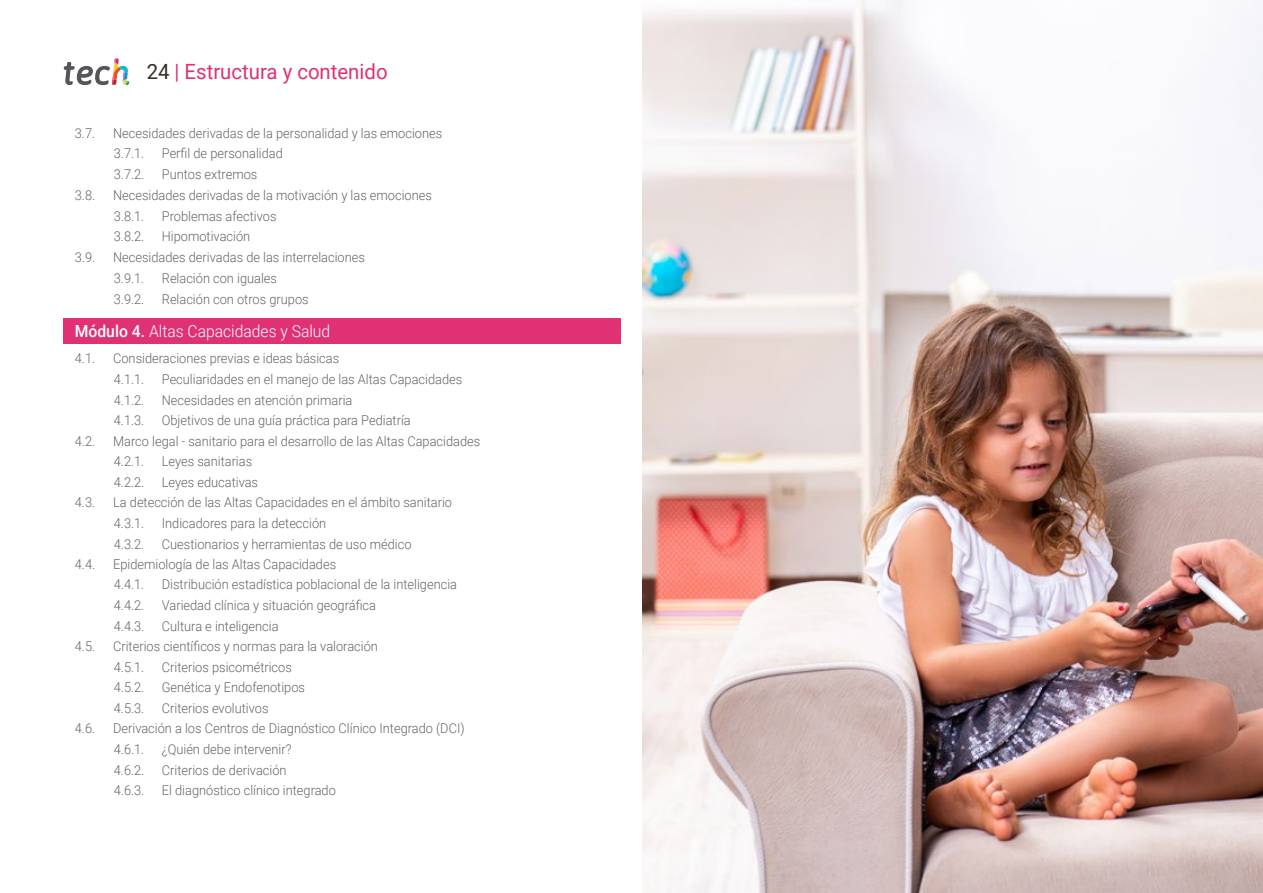
<style>
.page{position:relative;width:1263px;height:893px;background:#fff}
.page>*{position:absolute;margin:0;border:0;box-sizing:border-box;transform-origin:0 0}
.t1{font:21px "Roboto";color:#df3174}
.t2{font:300 16.5px "Roboto";color:#fff;scale:.95 1}
.t3{font:300 13.5px/20.7px "Roboto";color:#61646a;scale:.95 1}
.s1{color:#312e20}
.s2{font-weight:500}
</style>
<div class="page">
<div style="left:64px;top:318px;width:557px;height:25px;background:#df3174"></div>
<img style="left:642px;top:0;width:621px;height:893px">
<svg style="left:64px;top:58px;width:65px;height:28px"></svg>
<h1 class="t1" style="left:147px;top:57px;width:242px"><span class="s1">24</span> | Estructura y contenido</h1>
<p class="t3" style="left:75px;top:122px;width:23px">3.7.</p>
<p class="t3" style="left:113px;top:122px;width:348px">Necesidades derivadas de la personalidad y las emociones<br>3.7.1.</p>
<p class="t3" style="left:162px;top:143px;width:129px">Perfil de personalidad</p>
<p class="t3" style="left:114px;top:164px;width:34px">3.7.2.</p>
<p class="t3" style="left:162px;top:164px;width:102px">Puntos extremos</p>
<p class="t3" style="left:75px;top:184px;width:23px">3.8.</p>
<p class="t3" style="left:113px;top:184px;width:337px">Necesidades derivadas de la motivación y las emociones<br>3.8.1.</p>
<p class="t3" style="left:162px;top:205px;width:122px">Problemas afectivos</p>
<p class="t3" style="left:114px;top:226px;width:34px">3.8.2.</p>
<p class="t3" style="left:162px;top:226px;width:95px">Hipomotivación</p>
<p class="t3" style="left:75px;top:247px;width:23px">3.9.</p>
<p class="t3" style="left:113px;top:247px;width:267px">Necesidades derivadas de las interrelaciones<br>3.9.1.</p>
<p class="t3" style="left:162px;top:267px;width:123px">Relación con iguales</p>
<p class="t3" style="left:114px;top:288px;width:34px">3.9.2.</p>
<p class="t3" style="left:162px;top:288px;width:156px">Relación con otros grupos</p>
<p class="t2" style="left:75px;top:319px;width:270px"><span class="s2">Módulo 4.</span> Altas Capacidades y Salud</p>
<p class="t3" style="left:75px;top:348px;width:23px">4.1.</p>
<p class="t3" style="left:113px;top:348px;width:239px">Consideraciones previas e ideas básicas<br>4.1.1.</p>
<p class="t3" style="left:162px;top:368px;width:318px">Peculiaridades en el manejo de las Altas Capacidades</p>
<p class="t3" style="left:114px;top:389px;width:34px">4.1.2.</p>
<p class="t3" style="left:162px;top:389px;width:202px">Necesidades en atención primaria</p>
<p class="t3" style="left:114px;top:410px;width:34px">4.1.3.</p>
<p class="t3" style="left:162px;top:410px;width:264px">Objetivos de una guía práctica para Pediatría</p>
<p class="t3" style="left:75px;top:430px;width:23px">4.2.</p>
<p class="t3" style="left:113px;top:430px;width:388px">Marco legal - sanitario para el desarrollo de las Altas Capacidades<br>4.2.1.</p>
<p class="t3" style="left:162px;top:451px;width:97px">Leyes sanitarias</p>
<p class="t3" style="left:114px;top:471px;width:34px">4.2.2.</p>
<p class="t3" style="left:162px;top:471px;width:103px">Leyes educativas</p>
<p class="t3" style="left:75px;top:491px;width:23px">4.3.</p>
<p class="t3" style="left:113px;top:491px;width:358px">La detección de las Altas Capacidades en el ámbito sanitario<br>4.3.1.</p>
<p class="t3" style="left:162px;top:512px;width:175px">Indicadores para la detección</p>
<p class="t3" style="left:114px;top:533px;width:34px">4.3.2.</p>
<p class="t3" style="left:162px;top:533px;width:264px">Cuestionarios y herramientas de uso médico</p>
<p class="t3" style="left:75px;top:553px;width:23px">4.4.</p>
<p class="t3" style="left:113px;top:553px;width:236px">Epidemiología de las Altas Capacidades<br>4.4.1.</p>
<p class="t3" style="left:162px;top:574px;width:312px">Distribución estadística poblacional de la inteligencia</p>
<p class="t3" style="left:114px;top:594px;width:34px">4.4.2.</p>
<p class="t3" style="left:162px;top:594px;width:227px">Variedad clínica y situación geográfica</p>
<p class="t3" style="left:114px;top:615px;width:34px">4.4.3.</p>
<p class="t3" style="left:162px;top:615px;width:124px">Cultura e inteligencia</p>
<p class="t3" style="left:75px;top:635px;width:23px">4.5.</p>
<p class="t3" style="left:113px;top:635px;width:280px">Criterios científicos y normas para la valoración<br>4.5.1.</p>
<p class="t3" style="left:162px;top:656px;width:138px">Criterios psicométricos</p>
<p class="t3" style="left:114px;top:677px;width:34px">4.5.2.</p>
<p class="t3" style="left:162px;top:677px;width:152px">Genética y Endofenotipos</p>
<p class="t3" style="left:114px;top:697px;width:34px">4.5.3.</p>
<p class="t3" style="left:162px;top:697px;width:114px">Criterios evolutivos</p>
<p class="t3" style="left:75px;top:717px;width:23px">4.6.</p>
<p class="t3" style="left:113px;top:717px;width:371px">Derivación a los Centros de Diagnóstico Clínico Integrado (DCI)<br>4.6.1.</p>
<p class="t3" style="left:162px;top:738px;width:138px">¿Quién debe intervenir?</p>
<p class="t3" style="left:114px;top:759px;width:34px">4.6.2.</p>
<p class="t3" style="left:162px;top:759px;width:133px">Criterios de derivación</p>
<p class="t3" style="left:114px;top:780px;width:34px">4.6.3.</p>
<p class="t3" style="left:162px;top:780px;width:185px">El diagnóstico clínico integrado</p>
</div>
